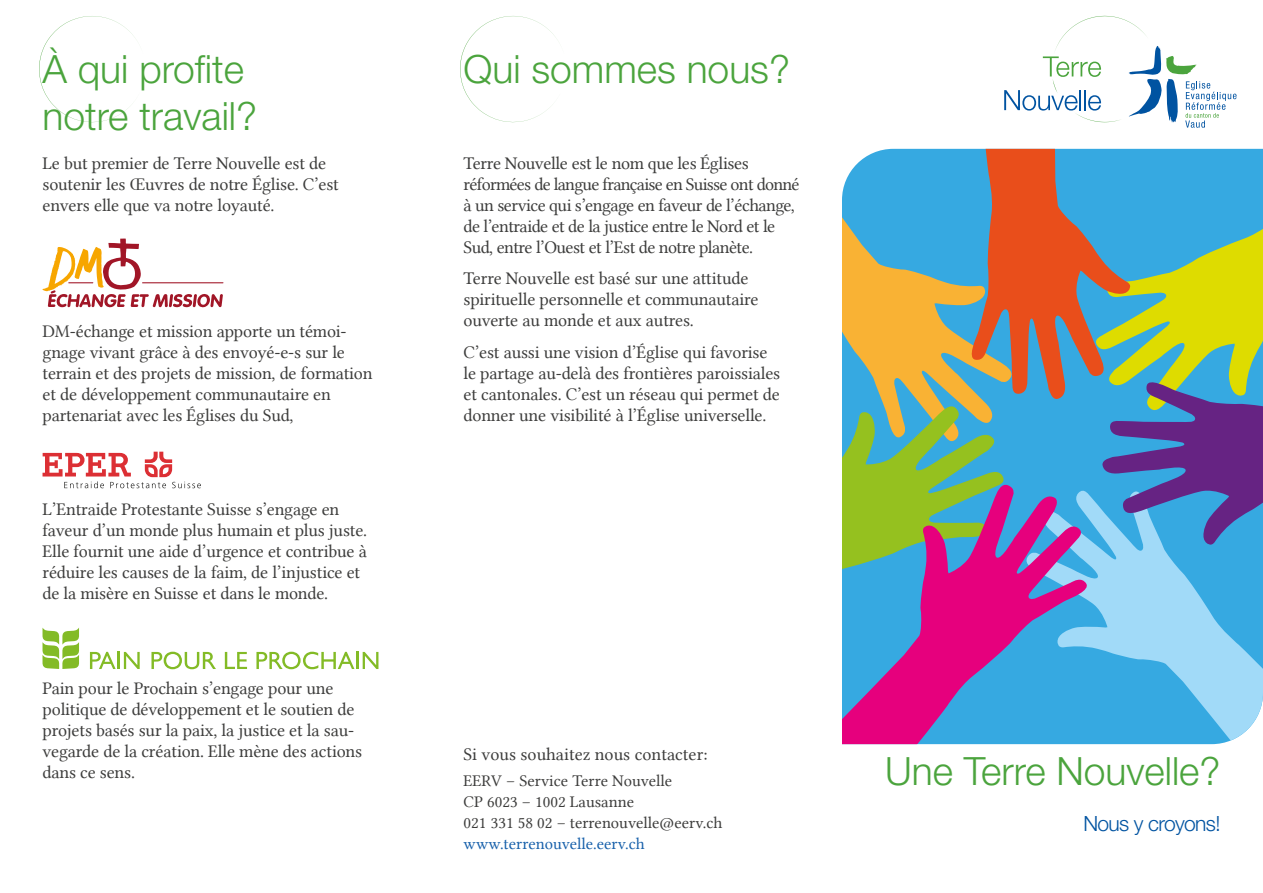
<style>
.page{position:relative;width:1263px;height:893px;background:#fff}
.page>*{position:absolute;margin:0;border:0;box-sizing:border-box;transform-origin:0 0}
.t1{font:300 39px/46.8px "Helvetica Neue LT Std";color:#4ba43d}
.t2{font:300 21px "Helvetica Neue LT Std";letter-spacing:-.03em;color:#0053a1}
.t3{font:18px/21px "Lin Libertine";letter-spacing:-.01em;color:#3c3c3b}
.t4{font:18px/21px "Lin Libertine";letter-spacing:-.03em;color:#3c3c3b}
.t5{font:16.5px/21px "Lin Libertine";color:#3c3c3b}
.t6{font:16.5px "Lin Libertine";color:#1760aa}
</style>
<div class="page">
<svg style="left:1004px;top:16px;width:232px;height:112px"></svg>
<svg style="left:460px;top:16px;width:97px;height:107px"></svg>
<svg style="left:39px;top:16px;width:97px;height:107px"></svg>
<svg style="left:1091px;top:666px;width:172px;height:78px;background:#60bbe9"></svg>
<svg style="left:842px;top:149px;width:421px;height:517px;background:#7b9e9a"></svg>
<svg style="left:842px;top:482px;width:249px;height:262px;background:#8372a6"></svg>
<svg style="left:43px;top:628px;width:36px;height:41px"></svg>
<svg style="left:90px;top:652px;width:50px;height:17px"></svg>
<svg style="left:151px;top:652px;width:65px;height:17px"></svg>
<svg style="left:225px;top:652px;width:22px;height:17px"></svg>
<svg style="left:256px;top:652px;width:98px;height:17px"></svg>
<hr style="left:356px;top:652px;width:3px;height:17px;background:#83bb26">
<svg style="left:363px;top:652px;width:15px;height:17px"></svg>
<svg style="left:43px;top:239px;width:180px;height:68px"></svg>
<svg style="left:43px;top:452px;width:158px;height:36px"></svg>
<h1 class="t1" style="left:43px;top:45px;width:216px">À qui profite notre travail?</h1>
<p class="t3" style="left:43px;top:152px;width:298px">Le but premier de Terre Nouvelle est de soutenir les Œuvres de notre Église. C’est envers elle que va notre loyauté.</p>
<p class="t3" style="left:43px;top:320px;width:332px">DM-échange et mission apporte un témoi&shy;gnage vivant grâce à des envoyé-e-s sur le terrain et des projets de mission, de formation et de développement communautaire en partenariat avec les Églises du Sud,</p>
<p class="t3" style="left:43px;top:499px;width:326px">L’Entraide Protestante Suisse s’engage en faveur d’un monde plus humain et plus juste.<br>Elle fournit une aide d’urgence et contribue à réduire les causes de la faim, de l’injustice et de la misère en Suisse et dans le monde.</p>
<p class="t3" style="left:43px;top:677px;width:321px">Pain pour le Prochain s’engage pour une politique de développement et le soutien de projets basés sur la paix, la justice et la sau&shy;vegarde de la création. Elle mène des actions dans ce sens.</p>
<h1 class="t1" style="left:463px;top:45px;width:328px">Qui sommes nous?</h1>
<p class="t4" style="left:463px;top:152px;width:338px">Terre Nouvelle est le nom que les Églises réformées de langue française en Suisse ont donné à un service qui s’engage en faveur de l’échange, de l’entraide et de la justice entre le Nord et le Sud, entre l’Ouest et l’Est de notre planète.</p>
<p class="t3" style="left:463px;top:268px;width:296px">Terre Nouvelle est basé sur une attitude spirituelle personnelle et communautaire ouverte au monde et aux autres.</p>
<p class="t3" style="left:463px;top:341px;width:318px">C’est aussi une vision d’Église qui favorise le partage au-delà des frontières paroissiales et cantonales. C’est un réseau qui permet de donner une visibilité à l’Église universelle.</p>
<p class="t3" style="left:463px;top:744px;width:246px">Si vous souhaitez nous contacter:</p>
<p class="t5" style="left:463px;top:770px;width:260px">EERV – Service Terre Nouvelle<br>CP 6023 – 1002 Lausanne<br>021 331 58 02 – terrenouvelle@eerv.ch</p>
<p class="t6" style="left:463px;top:834px;width:183px">www.terrenouvelle.eerv.ch</p>
<h1 class="t1" style="left:885px;top:747px;width:337px">Une Terre Nouvelle?</h1>
<p class="t2" style="left:1083px;top:811px;width:139px">Nous y croyons!</p>
</div>
